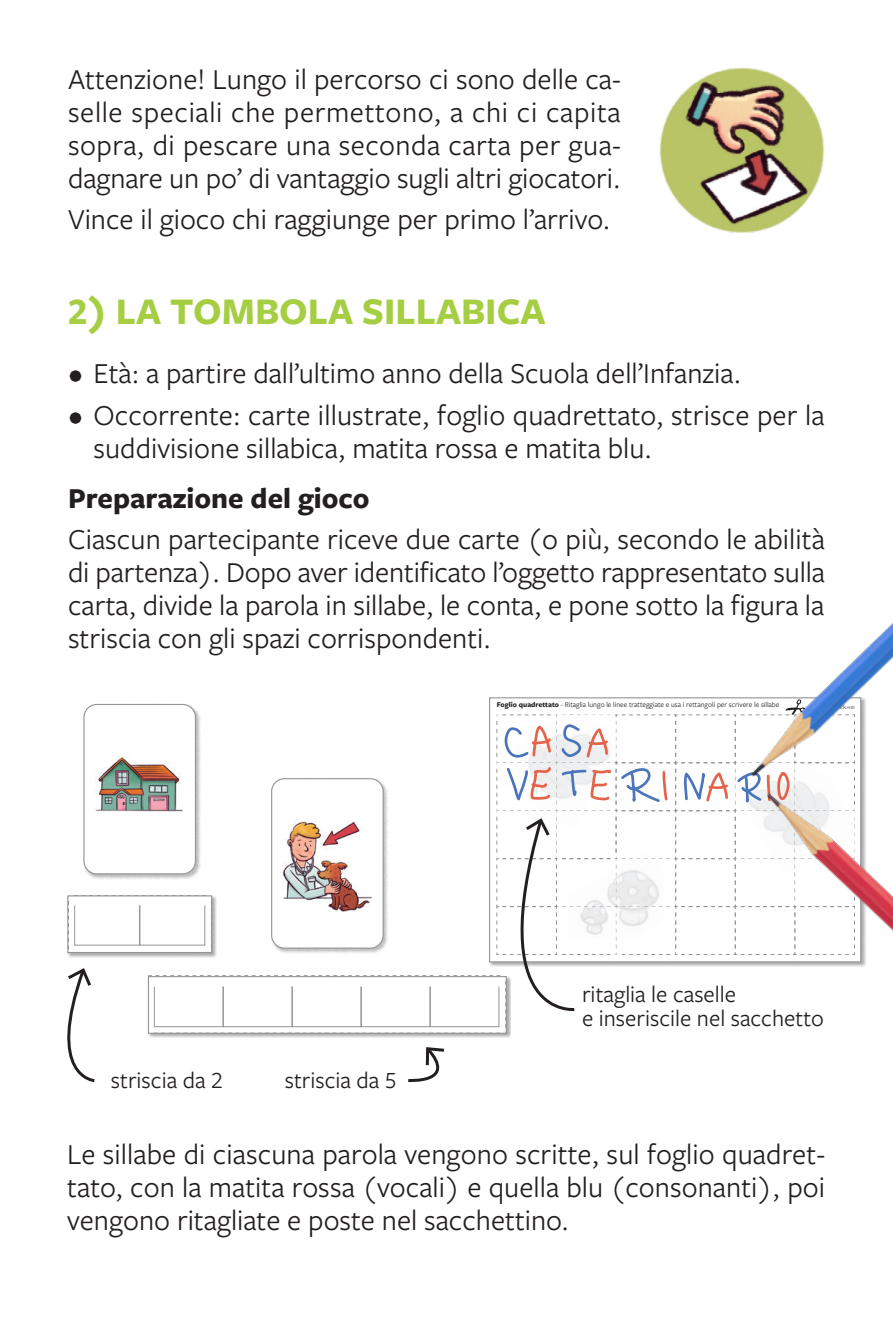
<style>
.page{position:relative;width:893px;height:1319px;background:#fff}
.page>*{position:absolute;margin:0;border:0;box-sizing:border-box;transform-origin:0 0}
.t1{font:700 39px "Freight Sans Pro";color:#a5ce43}
.t2{font:30px/33px "Freight Sans Pro";color:#231f20;text-align:justify}
.t3{font:700 30px "Freight Sans Pro";color:#231f20}
.t4{font:24px/24px "Freight Sans Pro";color:#231f20}
.t5{font:7.5px "Freight Sans Pro";color:#231f20}
.s1{font-weight:700}
</style>
<div class="page">
<img style="left:659px;top:68px;width:166px;height:164px">
<img style="left:96px;top:755px;width:52px;height:56px">
<div style="left:83px;top:703px;width:113px;height:171px;border:1px solid #939598;border-radius:13px"></div>
<div style="left:67px;top:894px;width:150px;height:63px;background:#231f20;opacity:.37"></div>
<div style="left:68px;top:895px;width:144px;height:57px;background:#fff"></div>
<div style="left:67px;top:895px;width:145px;height:57px;border:1px solid #939598"></div>
<div style="left:147px;top:975px;width:364px;height:63px;background:#231f20;opacity:.37"></div>
<svg style="left:67px;top:968px;width:28px;height:114px"></svg>
<svg style="left:408px;top:1047px;width:37px;height:36px"></svg>
<svg style="left:148px;top:697px;width:707px;height:336px"></svg>
<img style="left:727px;top:623px;width:166px;height:177px">
<img style="left:744px;top:768px;width:149px;height:188px">
<p class="t2" style="left:68px;top:61px;width:554px">Attenzione! Lungo il percorso ci sono delle ca&shy;selle speciali che permettono, a chi ci capita sopra, di pescare una seconda carta per gua&shy;dagnare un po’ di vantaggio sugli altri giocatori.</p>
<p class="t2" style="left:68px;top:202px;width:544px">Vince il gioco chi raggiunge per primo l’arrivo.</p>
<h1 class="t1" style="left:68px;top:285px;width:479px">2) LA TOMBOLA SILLABICA</h1>
<p class="t2" style="left:68px;top:355px;width:675px">• Età: a partire dall’ultimo anno della Scuola dell’Infanzia.</p>
<p class="t2" style="left:94px;top:397px;width:732px;text-indent:-26px">• Occorrente: carte illustrate, foglio quadrettato, strisce per la suddivisione sillabica, matita rossa e matita blu.</p>
<p class="t3" style="left:68px;top:477px;width:303px">Preparazione del gioco</p>
<p class="t2" style="left:68px;top:521px;width:758px">Ciascun partecipante riceve due carte (o più, secondo le abilità di partenza). Dopo aver identificato l’oggetto rappresentato sulla carta, divide la parola in sillabe, le conta, e pone sotto la figura la striscia con gli spazi corrispondenti.</p>
<p class="t5" style="left:497px;top:699px;width:284px"><span class="s1">Foglio quadrettato</span> - Ritaglia lungo le linee tratteggiate e usa i rettangoli per scrivere le sillabe</p>
<p class="t4" style="left:111px;top:1067px;width:114px">striscia da 2</p>
<p class="t4" style="left:285px;top:1067px;width:114px">striscia da 5</p>
<p class="t4" style="left:582px;top:980px;width:243px">ritaglia le caselle<br>e inseriscile nel sacchetto</p>
<p class="t2" style="left:67px;top:1136px;width:759px">Le sillabe di ciascuna parola vengono scritte, sul foglio quadret&shy;tato, con la matita rossa (vocali) e quella blu (consonanti), poi vengono ritagliate e poste nel sacchettino.</p>
</div>
